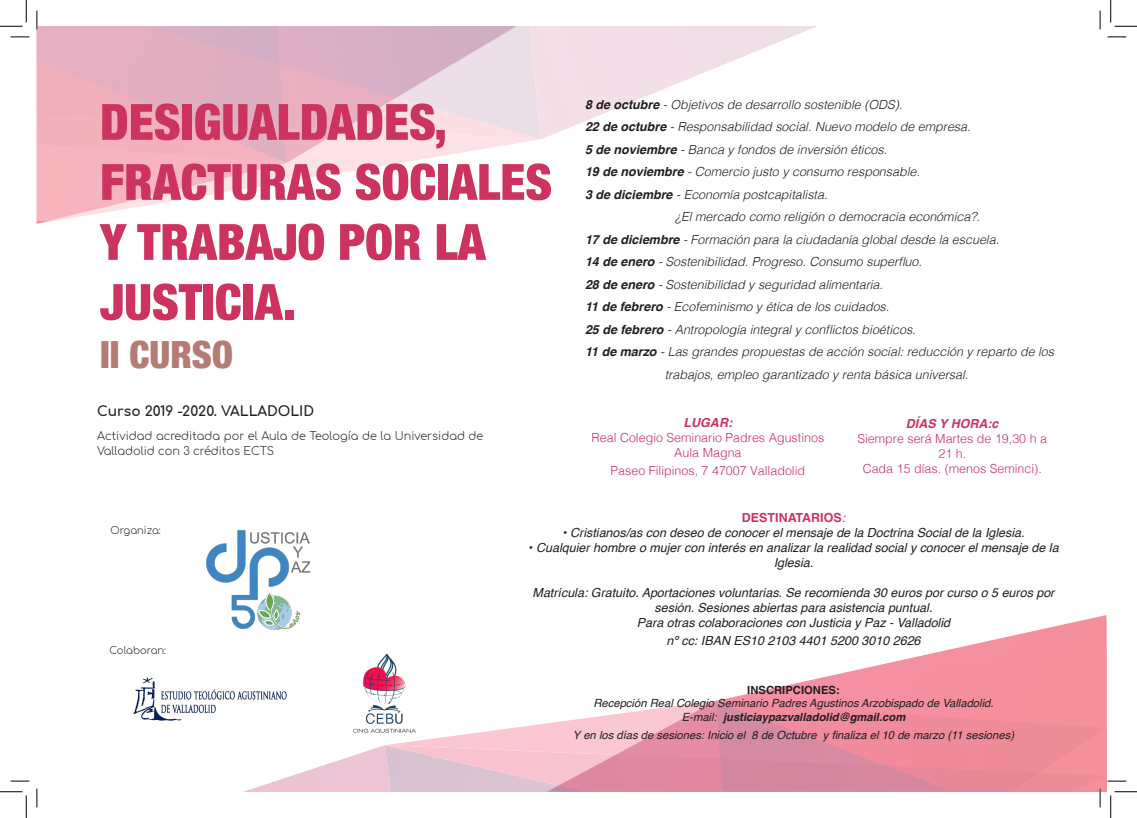
<style>
.page{position:relative;width:1137px;height:818px;background:#fff}
.page>*{position:absolute;margin:0;border:0;box-sizing:border-box;transform-origin:0 0}
.t1{font:900 condensed 50px/60px "Helvetica Neue";color:#cc335f}
.t2{font:900 condensed 37.5px "Helvetica Neue";color:#b57b75}
.t3{font:700 13.75px "Comfortaa";color:#231f20}
.t4{font:italic 300 12.5px "Helvetica";color:#231f20}
.t5{font:italic 12.5px/15px "Helvetica";color:#231f20;text-align:center}
.t6{font:300 12.5px/15px "Helvetica";color:#cc335f;text-align:center}
.t7{font:italic 700 12.5px "Helvetica";color:#cc335f}
.t8{font:700 12.5px "Helvetica";color:#cc335f}
.t9{font:italic 11.25px/13.5px "Helvetica";color:#231f20;text-align:center}
.t10{font:300 11.25px/15px "Comfortaa";color:#231f20}
.t11{font:700 11.25px "Helvetica";color:#231f20}
.t12{font:300 10px "Comfortaa";color:#231f20}
.s1{font-weight:700}
.s2{font-weight:400;font-style:italic}
</style>
<div class="page">
<svg style="left:966px;top:615px;width:140px;height:31px"></svg>
<svg style="left:714px;top:646px;width:392px;height:55px"></svg>
<svg style="left:29px;top:26px;width:788px;height:116px;fill:#f5dfe8"></svg>
<img style="left:206px;top:530px;width:105px;height:100px">
<img style="left:135px;top:677px;width:152px;height:24px">
<img style="left:363px;top:653px;width:43px;height:48px">
<svg style="left:11px;top:36px;width:18px;height:2px"></svg>
<svg style="left:1107px;top:36px;width:19px;height:2px"></svg>
<svg style="left:11px;top:780px;width:18px;height:2px"></svg>
<svg style="left:36px;top:11px;width:492px;height:213px"></svg>
<svg style="left:36px;top:788px;width:2px;height:19px"></svg>
<svg style="left:1099px;top:11px;width:2px;height:18px"></svg>
<svg style="left:0;top:0;width:27px;height:27px"></svg>
<svg style="left:0;top:791px;width:27px;height:27px"></svg>
<svg style="left:1110px;top:0;width:27px;height:27px"></svg>
<svg style="left:133px;top:701px;width:1004px;height:117px"></svg>
<h1 class="t1" style="left:100px;top:89px;width:453px">DESIGUALDADES,<br>FRACTURAS SOCIALES<br>Y TRABAJO POR LA<br>JUSTICIA.</h1>
<h2 class="t2" style="left:100px;top:324px;width:134px">II CURSO</h2>
<p class="t3" style="left:97px;top:398px;width:219px">Curso 2019 -2020. VALLADOLID</p>
<p class="t10" style="left:97px;top:427px;width:388px">Actividad acreditada por el Aula de Teología de la Universidad de<br>Valladolid con 3 créditos ECTS</p>
<p class="t4" style="left:585px;top:94px;width:319px"><span class="s1">8 de octubre</span> - Objetivos de desarrollo sostenible (ODS).</p>
<p class="t4" style="left:585px;top:116px;width:387px"><span class="s1">22 de octubre</span> - Responsabilidad social. Nuevo modelo de empresa.</p>
<p class="t4" style="left:585px;top:139px;width:304px"><span class="s1">5 de noviembre</span> - Banca y fondos de inversión éticos.</p>
<p class="t4" style="left:585px;top:161px;width:336px"><span class="s1">19 de noviembre</span> - Comercio justo y consumo responsable.</p>
<p class="t4" style="left:585px;top:184px;width:244px"><span class="s1">3 de diciembre</span> - Economía postcapitalista.</p>
<p class="t4" style="left:675px;top:206px;width:306px">¿El mercado como religión o democracia económica?.</p>
<p class="t4" style="left:585px;top:229px;width:416px"><span class="s1">17 de diciembre</span> - Formación para la ciudadanía global desde la escuela.</p>
<p class="t4" style="left:585px;top:251px;width:338px"><span class="s1">14 de enero</span> - Sostenibilidad. Progreso. Consumo superfluo.</p>
<p class="t4" style="left:585px;top:274px;width:299px"><span class="s1">28 de enero</span> - Sostenibilidad y seguridad alimentaria.</p>
<p class="t4" style="left:585px;top:296px;width:306px"><span class="s1">11 de febrero</span> - Ecofeminismo y ética de los cuidados.</p>
<p class="t4" style="left:585px;top:319px;width:332px"><span class="s1">25 de febrero</span> - Antropología integral y conflictos bioéticos.</p>
<p class="t4" style="left:585px;top:341px;width:470px"><span class="s1">11 de marzo</span> - Las grandes propuestas de acción social: reducción y reparto de los</p>
<p class="t4" style="left:665px;top:364px;width:305px">trabajos, empleo garantizado y renta básica universal.</p>
<p class="t7" style="left:683px;top:412px;width:50px">LUGAR:</p>
<p class="t6" style="left:591px;top:429px;width:234px">Real Colegio Seminario Padres Agustinos<br>Aula Magna</p>
<p class="t6" style="left:610px;top:462px;width:196px">Paseo Filipinos, 7 47007 Valladolid</p>
<p class="t7" style="left:906px;top:414px;width:94px">DÍAS Y HORA:c</p>
<p class="t6" style="left:857px;top:430px;width:191px">Siempre será Martes de 19,30 h a<br>21 h.<br>Cada 15 días. (menos Seminci).</p>
<p class="t12" style="left:111px;top:521px;width:52px">Organiza:</p>
<p class="t12" style="left:109px;top:642px;width:58px">Colaboran:</p>
<p class="t8" style="left:742px;top:510px;width:105px">DESTINATARIOS<span class="s2">:</span></p>
<p class="t5" style="left:562px;top:526px;width:464px">• Cristianos/as con deseo de conocer el mensaje de la Doctrina Social de la Iglesia.</p>
<p class="t5" style="left:528px;top:541px;width:532px">• Cualquier hombre o mujer con interés en analizar la realidad social y conocer el mensaje de la<br>Iglesia.</p>
<p class="t5" style="left:532px;top:586px;width:523px">Matrícula: Gratuito. Aportaciones voluntarias. Se recomienda 30 euros por curso o 5 euros por sesión. Sesiones abiertas para asistencia puntual.<br>Para otras colaboraciones con Justicia y Paz - Valladolid</p>
<p class="t5" style="left:666px;top:634px;width:256px">nº cc: IBAN ES10 2103 4401 5200 3010 2626</p>
<p class="t11" style="left:747px;top:683px;width:94px">INSCRIPCIONES:</p>
<p class="t9" style="left:593px;top:697px;width:402px">Recepción Real Colegio Seminario Padres Agustinos Arzobispado de Valladolid.<br>E-mail: <span class="s1">justiciaypazvalladolid@gmail.com</span></p>
<p class="t9" style="left:573px;top:728px;width:443px">Y en los días de sesiones: Inicio el 8 de Octubre y finaliza el 10 de marzo (11 sesiones)</p>
</div>
